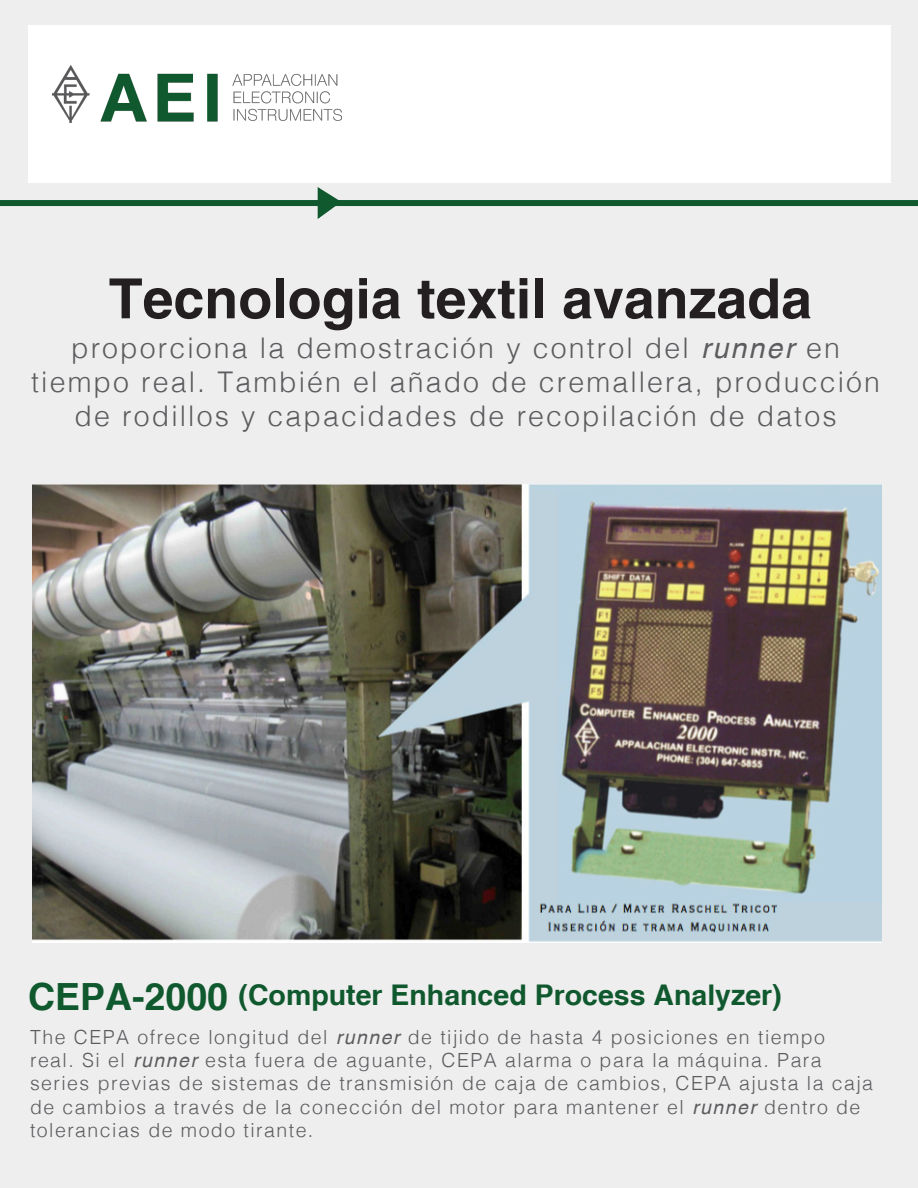
<style>
.page{position:relative;width:918px;height:1188px;background:#eeeeef}
.page>*{position:absolute;margin:0;border:0;box-sizing:border-box;transform-origin:0 0}
.t1{font:700 55.5px "Helvetica cyr";color:#231f20}
.t2{font:300 28.5px/34.2px "Helvetica";letter-spacing:.075em;color:#5c5c5f;text-align:center}
.t3{font:700 28.5px "Helvetica cyr";color:#10582d}
.t4{font:300 19.5px/23.4px "Helvetica";letter-spacing:.075em;color:#5c5c5f}
.s1{font-family:"Helvetica cyr";font-weight:400;font-style:italic}
.s2{font-size:37.5px}
</style>
<div class="page">
<div style="left:28px;top:25px;width:863px;height:157px;background:#fff"></div>
<div style="left:0;top:200px;width:918px;height:6px;background:#10582d"></div>
<img style="left:53px;top:65px;width:288px;height:58px">
<img style="left:33px;top:484px;width:848px;height:458px">
<svg style="left:317px;top:187px;width:22px;height:32px"></svg>
<p class="t1" style="left:109px;top:268px;width:705px">Tecnologia textil avanzada</p>
<p class="t2" style="left:31px;top:328px;width:850px">proporciona la demostración y control del <span class="s1">runner</span> en tiempo real. También el añado de cremallera, producción de rodillos y capacidades de recopilación de datos</p>
<p class="t3" style="left:28px;top:979px;width:755px"><span class="s2">CEPA-2000</span> (Computer Enhanced Process Analyzer)</p>
<p class="t4" style="left:30px;top:1024px;width:845px">The CEPA ofrece longitud del <span class="s1">runner</span> de tijido de hasta 4 posiciones en tiempo real. Si el <span class="s1">runner</span> esta fuera de aguante, CEPA alarma o para la máquina. Para series previas de sistemas de transmisión de caja de cambios, CEPA ajusta la caja de cambios a través de la conección del motor para mantener el <span class="s1">runner</span> dentro de tolerancias de modo tirante.</p>
</div>
